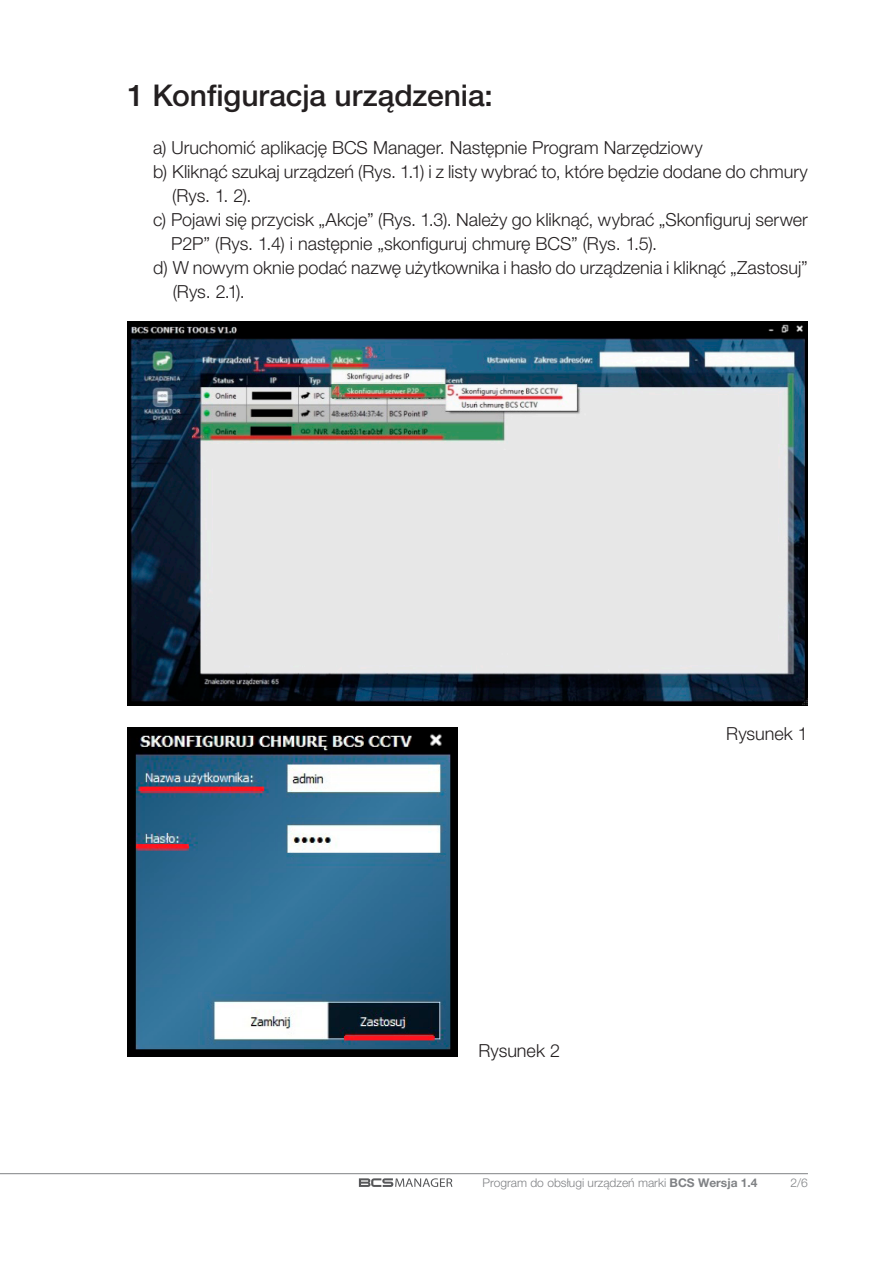
<style>
.page{position:relative;width:893px;height:1263px;background:#fff}
.page>*{position:absolute;margin:0;border:0;box-sizing:border-box;transform-origin:0 0}
.Nagłówek_1{font:500 30px "Helvetica Neue LT Pro";letter-spacing:-.005em;color:#231f20}
.Normalny{font:300 18px/24px "Helvetica Neue LT Pro";color:#231f20}
.t1{font:300 12px "Helvetica Neue LT Pro";color:#808285}
.s1{font-weight:700}
</style>
<div class="page">
<hr style="left:0;top:1173px;width:808px;height:1px;background:#808285">
<img style="left:128px;top:727px;width:329px;height:330px">
<img style="left:128px;top:321px;width:680px;height:384px">
<svg style="left:359px;top:1178px;width:93px;height:9px"></svg>
<p class="Nagłówek_1" style="left:128px;top:78px;width:367px">1 Konfiguracja urządzenia:</p>
<p class="Normalny" style="left:153px;top:136px;width:551px">a) Uruchomić aplikację BCS Manager. Następnie Program Narzędziowy</p>
<p class="Normalny" style="left:172px;top:160px;width:637px;text-indent:-19px">b) Kliknąć szukaj urządzeń (Rys. 1.1) i z listy wybrać to, które będzie dodane do chmury (Rys. 1. 2).</p>
<p class="Normalny" style="left:171px;top:208px;width:638px;text-indent:-18px">c) Pojawi się przycisk „Akcje” (Rys. 1.3). Należy go kliknąć, wybrać „Skonfiguruj serwer<br>P2P” (Rys. 1.4) i następnie „skonfiguruj chmurę BCS” (Rys. 1.5).</p>
<p class="Normalny" style="left:173px;top:256px;width:637px;text-indent:-20px">d) W nowym oknie podać nazwę użytkownika i hasło do urządzenia i kliknąć „Zastosuj” (Rys. 2.1).</p>
<p class="Normalny" style="left:478px;top:1038px;width:83px">Rysunek 2</p>
<p class="Normalny" style="left:726px;top:721px;width:83px">Rysunek 1</p>
<p class="t1" style="left:483px;top:1175px;width:276px">Program do obsługi urządzeń marki <span class="s1">BCS Wersja 1.4</span></p>
<p class="t1" style="left:791px;top:1175px;width:19px">2/6</p>
</div>
